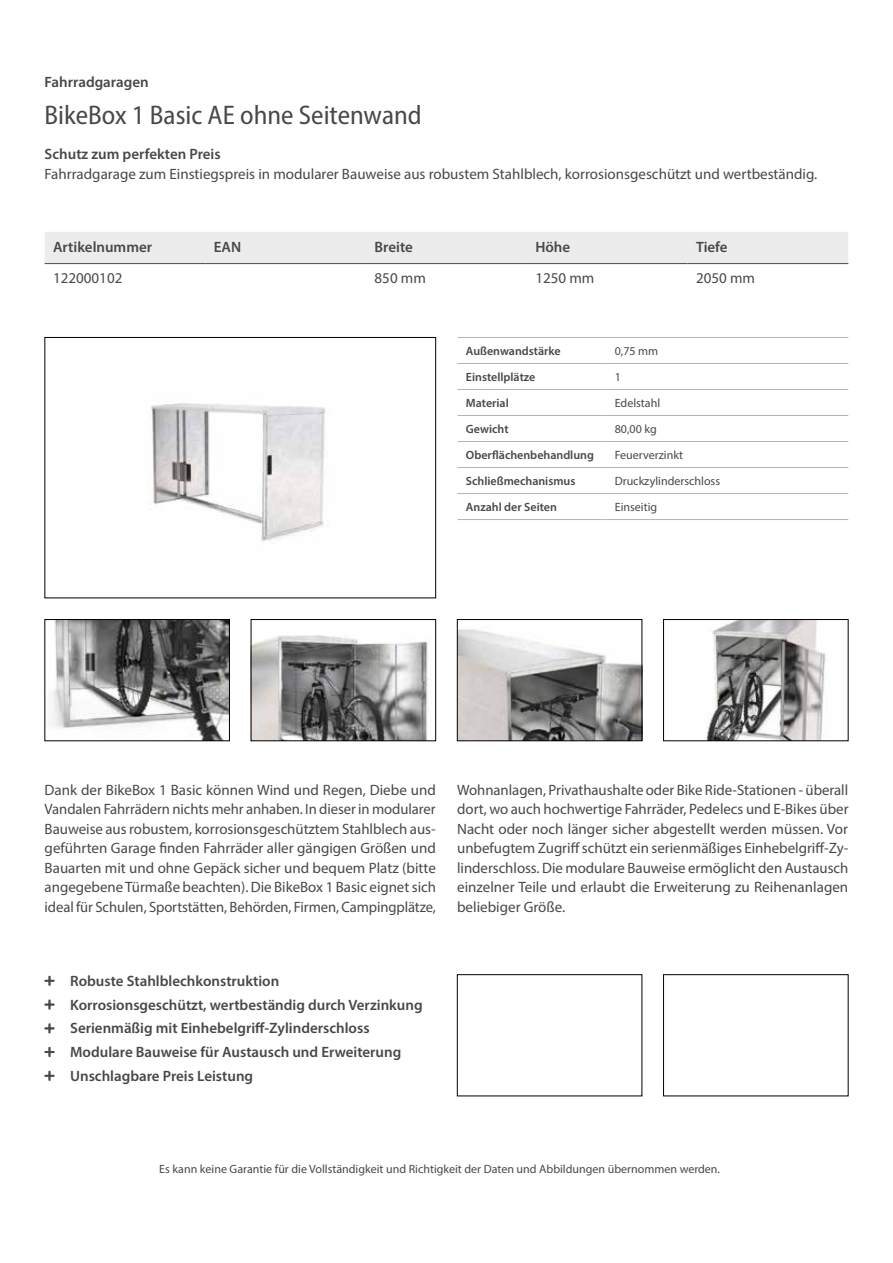
<style>
.page{position:relative;width:893px;height:1263px;background:#fff}
.page>*{position:absolute;margin:0;border:0;box-sizing:border-box;transform-origin:0 0}
.t1{font:semi-condensed 27px "Myriad Pro";color:#474847}
.t2{font:15px/19.5px "Myriad Pro";color:#474847;text-align:justify}
.t3{font:600 15px/23.7px "Myriad Pro";color:#474847}
.t4{font:12px "Myriad Pro";color:#474847}
.t5{font:600 12px "Myriad Pro";color:#474847}
</style>
<div class="page">
<div style="left:663px;top:974px;width:185px;height:122px;border:1px solid #000"></div>
<div style="left:457px;top:974px;width:185px;height:122px;border:1px solid #000"></div>
<hr style="left:457px;top:337px;width:149px;height:1px;background:#b1b4b4">
<hr style="left:606px;top:337px;width:242px;height:1px;background:#b1b4b4">
<hr style="left:457px;top:363px;width:149px;height:1px;background:#b1b4b4">
<hr style="left:606px;top:363px;width:242px;height:1px;background:#b1b4b4">
<hr style="left:457px;top:389px;width:149px;height:1px;background:#b1b4b4">
<hr style="left:606px;top:389px;width:242px;height:1px;background:#b1b4b4">
<hr style="left:457px;top:415px;width:149px;height:1px;background:#b1b4b4">
<hr style="left:606px;top:415px;width:242px;height:1px;background:#b1b4b4">
<hr style="left:457px;top:441px;width:149px;height:1px;background:#b1b4b4">
<hr style="left:606px;top:441px;width:242px;height:1px;background:#b1b4b4">
<hr style="left:457px;top:467px;width:149px;height:1px;background:#b1b4b4">
<hr style="left:606px;top:467px;width:242px;height:1px;background:#b1b4b4">
<hr style="left:457px;top:493px;width:149px;height:1px;background:#b1b4b4">
<hr style="left:606px;top:493px;width:242px;height:1px;background:#b1b4b4">
<hr style="left:457px;top:519px;width:149px;height:1px;background:#b1b4b4">
<hr style="left:606px;top:519px;width:242px;height:1px;background:#b1b4b4">
<img style="left:151px;top:403px;width:175px;height:138px">
<div style="left:45px;top:337px;width:391px;height:261px;border:1px solid #000"></div>
<img style="left:50px;top:621px;width:178px;height:118px">
<div style="left:45px;top:619px;width:185px;height:122px;border:1px solid #000"></div>
<img style="left:253px;top:635px;width:175px;height:104px">
<div style="left:251px;top:619px;width:185px;height:122px;border:1px solid #000"></div>
<img style="left:706px;top:621px;width:120px;height:118px">
<div style="left:663px;top:619px;width:185px;height:122px;border:1px solid #000"></div>
<img style="left:459px;top:629px;width:181px;height:110px">
<div style="left:457px;top:619px;width:185px;height:122px;border:1px solid #000"></div>
<div style="left:45px;top:232px;width:803px;height:31px;background:#ececec"></div>
<hr style="left:45px;top:263px;width:160px;height:1px;background:#474847">
<hr style="left:205px;top:263px;width:161px;height:1px;background:#474847">
<hr style="left:366px;top:263px;width:161px;height:1px;background:#474847">
<hr style="left:527px;top:263px;width:161px;height:1px;background:#474847">
<hr style="left:688px;top:263px;width:160px;height:1px;background:#474847">
<p class="t3" style="left:45px;top:70px;width:106px">Fahrradgaragen</p>
<h1 class="t1" style="left:45px;top:99px;width:379px">BikeBox 1 Basic AE ohne Seitenwand</h1>
<p class="t3" style="left:45px;top:142px;width:178px">Schutz zum perfekten Preis</p>
<p class="t2" style="left:45px;top:164px;width:774px">Fahrradgarage zum Einstiegspreis in modularer Bauweise aus robustem Stahlblech, korrosionsgeschützt und wertbeständig.</p>
<p class="t3" style="left:53px;top:234px;width:101px">Artikelnummer</p>
<p class="t3" style="left:214px;top:234px;width:29px">EAN</p>
<p class="t3" style="left:375px;top:234px;width:40px">Breite</p>
<p class="t3" style="left:535px;top:234px;width:36px">Höhe</p>
<p class="t3" style="left:696px;top:234px;width:33px">Tiefe</p>
<p class="t2" style="left:53px;top:268px;width:71px">122000102</p>
<p class="t2" style="left:375px;top:268px;width:53px">850 mm</p>
<p class="t2" style="left:535px;top:268px;width:60px">1250 mm</p>
<p class="t2" style="left:696px;top:268px;width:60px">2050 mm</p>
<p class="t5" style="left:466px;top:343px;width:96px">Außenwandstärke</p>
<p class="t4" style="left:615px;top:344px;width:45px">0,75 mm</p>
<p class="t5" style="left:466px;top:369px;width:71px">Einstellplätze</p>
<p class="t4" style="left:615px;top:370px;width:8px">1</p>
<p class="t5" style="left:466px;top:395px;width:44px">Material</p>
<p class="t4" style="left:615px;top:396px;width:47px">Edelstahl</p>
<p class="t5" style="left:466px;top:421px;width:44px">Gewicht</p>
<p class="t4" style="left:615px;top:422px;width:43px">80,00 kg</p>
<p class="t5" style="left:466px;top:447px;width:130px">Oberflächenbehandlung</p>
<p class="t4" style="left:615px;top:448px;width:70px">Feuerverzinkt</p>
<p class="t5" style="left:466px;top:473px;width:111px">Schließmechanismus</p>
<p class="t4" style="left:615px;top:474px;width:107px">Druckzylinderschloss</p>
<p class="t5" style="left:466px;top:499px;width:93px">Anzahl der Seiten</p>
<p class="t4" style="left:615px;top:500px;width:44px">Einseitig</p>
<p class="t2" style="left:45px;top:780px;width:393px">Dank der BikeBox 1 Basic können Wind und Regen, Diebe und Vandalen Fahrrädern nichts mehr anhaben. In dieser in modularer Bauweise aus robustem, korrosionsgeschütztem Stahlblech aus&shy;geführten Garage finden Fahrräder aller gängigen Größen und Bauarten mit und ohne Gepäck sicher und bequem Platz (bitte angegebene Türmaße beachten). Die BikeBox 1 Basic eignet sich ideal für Schulen, Sportstätten, Behörden, Firmen, Campingplätze,</p>
<p class="t2" style="left:457px;top:780px;width:393px">Wohnanlagen, Privathaushalte oder Bike Ride-Stationen - überall dort, wo auch hochwertige Fahrräder, Pedelecs und E-Bikes über Nacht oder noch länger sicher abgestellt werden müssen. Vor unbefugtem Zugriff schützt ein serienmäßiges Einhebelgriff-Zy&shy;linderschloss. Die modulare Bauweise ermöglicht den Austausch einzelner Teile und erlaubt die Erweiterung zu Reihenanlagen beliebiger Größe.</p>
<p class="t3" style="left:70px;top:968px;width:354px">Robuste Stahlblechkonstruktion<br>Korrosionsgeschützt, wertbeständig durch Verzinkung Serienmäßig mit Einhebelgriff-Zylinderschloss Modulare Bauweise für Austausch und Erweiterung Unschlagbare Preis Leistung</p>
<p class="t4" style="left:159px;top:1161px;width:562px">Es kann keine Garantie für die Vollständigkeit und Richtigkeit der Daten und Abbildungen übernommen werden.</p>
</div>
